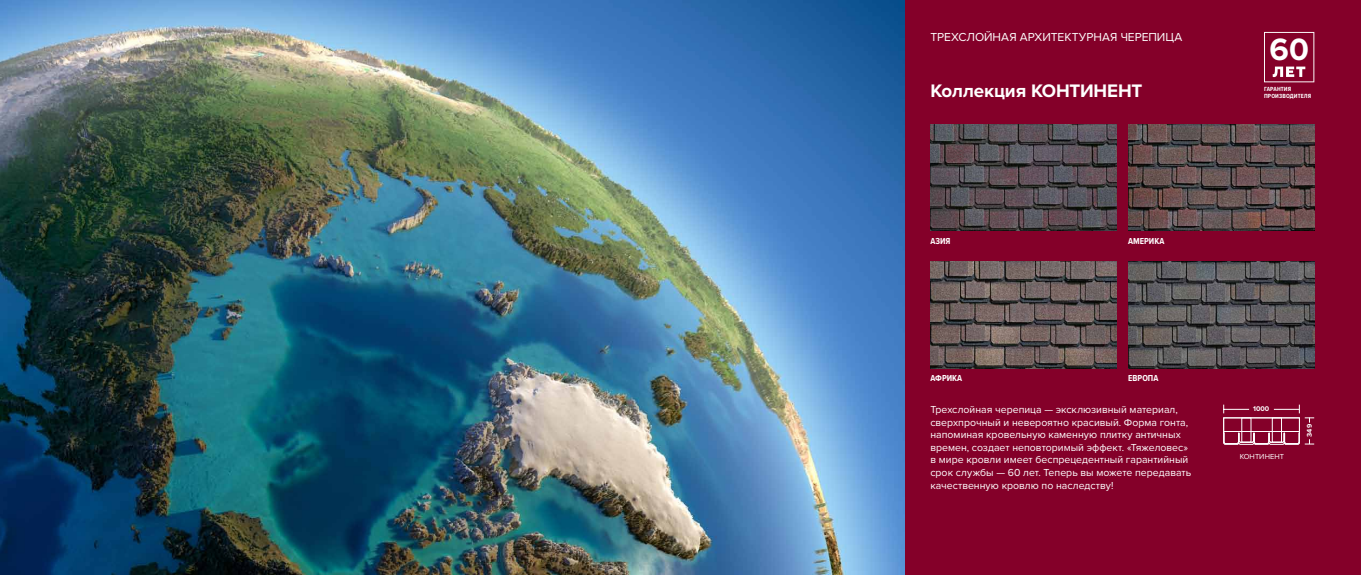
<style>
.page{position:relative;width:1361px;height:575px;background:#fff}
.page>*{position:absolute;margin:0;border:0;box-sizing:border-box;transform-origin:0 0}
.t1{font:700 31.95px "Proxima Nova";color:#fff}
.t2{font:700 18.75px "Proxima Nova";letter-spacing:-.01em;color:#fff}
.t3{font:12px "Proxima Nova";letter-spacing:-.005em;color:#fff}
.t4{font:10.5px/12.6px "Proxima Nova";color:#fff}
.t5{font:700 9px "Proxima Nova Cond";color:#fff}
.t6{font:7.5px "Proxima Nova";color:#fff}
.t7{font:700 7.05px "Proxima Nova";color:#fff}
.t8{font:700 6.15px/6.8px "Proxima Nova Cond";letter-spacing:.02em;color:#fff}
</style>
<div class="page">
<div style="left:904px;top:0;width:457px;height:574px;background:#840029"></div>
<img style="left:0;top:0;width:904px;height:574px">
<svg style="left:1264px;top:32px;width:50px;height:50px;background:#942245"></svg>
<svg style="left:1223px;top:404px;width:91px;height:40px;background:#982a4c"></svg>
<img style="left:1128px;top:124px;width:186px;height:106px">
<img style="left:930px;top:124px;width:186px;height:106px">
<img style="left:930px;top:261px;width:186px;height:106px">
<img style="left:1128px;top:261px;width:186px;height:106px">
<p class="t3" style="left:930px;top:30px;width:142px">ТРЕхслойная архитектур</p>
<p class="t3" style="left:1093px;top:30px;width:89px">ная черепица</p>
<h2 class="t2" style="left:930px;top:80px;width:213px">Коллекция КОНТИНЕНТ</h2>
<h1 class="t1" style="left:1269px;top:31px;width:41px">60</h1>
<p class="t8" style="left:1264px;top:86px;width:49px">ГАРАНТИЯ<br>ПРОИЗВОДИТЕЛЯ</p>
<p class="t5" style="left:930px;top:235px;width:22px">АЗИЯ</p>
<p class="t5" style="left:1128px;top:235px;width:38px">АМЕРИКА</p>
<p class="t5" style="left:930px;top:372px;width:33px">АФРИКА</p>
<p class="t5" style="left:1128px;top:372px;width:32px">ЕВРОПА</p>
<p class="t4" style="left:930px;top:403px;width:262px">Трехслойная черепица — эксклюзивный материал, сверхпрочный и невероятно красивый. Форма гонта, напоминая кровельную каменную плитку античных времен, создает неповторимый эффект. «Тяжеловес» в мире кровли имеет беспрецедентный гарантийный срок службы — 60 лет. Теперь вы можете передавать качественную кровлю по наследству!</p>
<p class="t7" style="left:1253px;top:404px;width:18px">1000</p>
<p class="t6" style="left:1239px;top:451px;width:31px">КОНТИНЕН</p>
<p class="t6" style="left:1279px;top:451px;width:6px">Т</p>
<p class="t7" style="left:1305px;top:437px;width:15px;rotate:-90deg">349</p>
</div>
